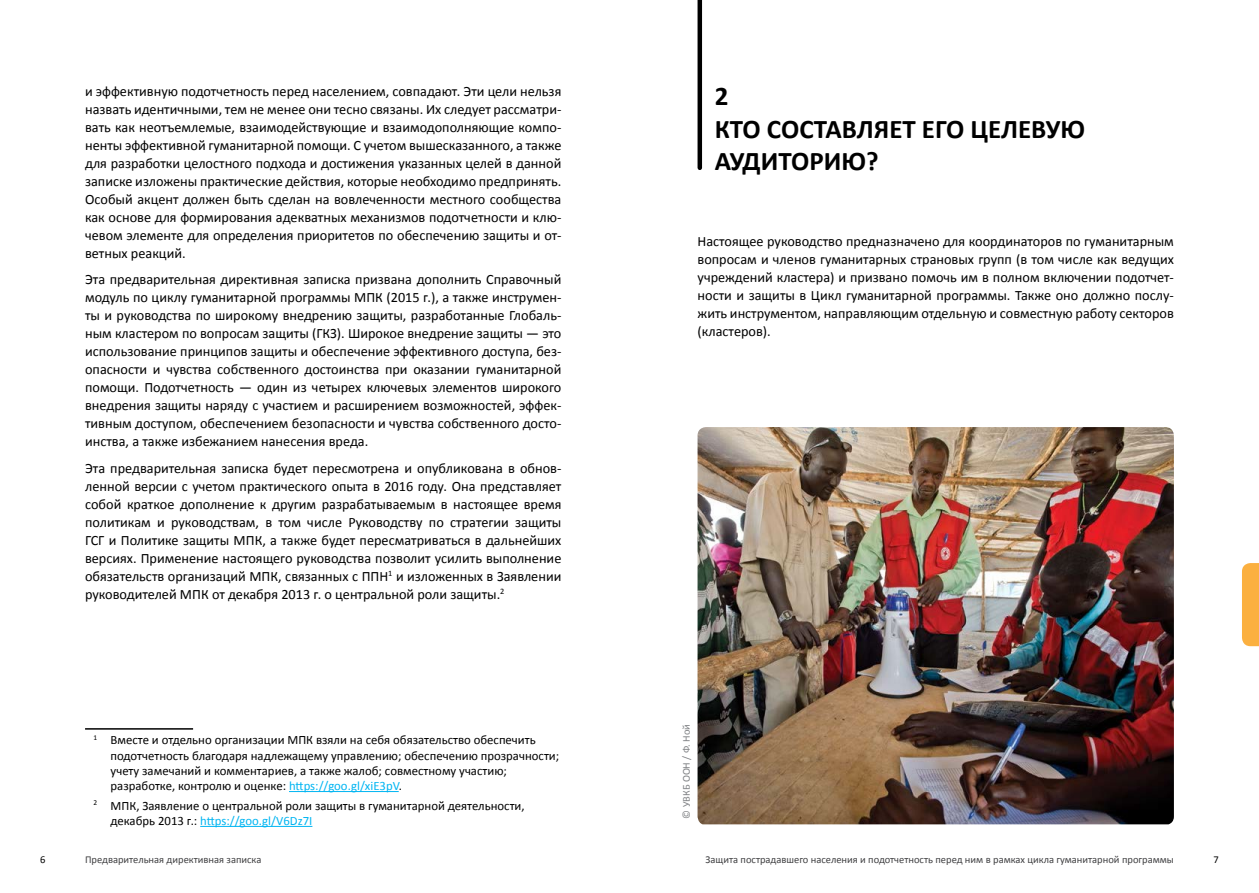
<style>
.page{position:relative;width:1259px;height:893px;background:#fff}
.page>*{position:absolute;margin:0;border:0;box-sizing:border-box;transform-origin:0 0}
.t1{font:700 27px/32.4px "Calibri";color:#000}
.t2{font:14.25px/18px "Calibri";color:#000;text-align:justify}
.t3{font:12.75px/15.3px "Calibri";color:#000}
.t4{font:10.5px "Calibri";color:#404042}
.t5{font:10.5px "Calibri";color:#808285}
.t6{font:10.5px "Calibri";color:#000}
.s1{color:#00b5f2}
</style>
<div class="page">
<img style="left:697px;top:427px;width:477px;height:397px">
<svg style="left:1242px;top:563px;width:17px;height:83px"></svg>
<hr style="left:85px;top:728px;width:108px;height:2px;background:#000">
<hr style="left:289px;top:791px;width:110px;height:1px;background:#00b5f2">
<hr style="left:200px;top:826px;width:112px;height:1px;background:#00b5f2">
<div style="left:697px;top:0;width:5px;height:168px;background:#000"></div>
<p class="t2" style="left:85px;top:82px;width:478px">и эффективную подотчетность перед населением, совпадают. Эти цели нельзя назвать идентичными, тем не менее они тесно связаны. Их следует рассматри&shy;вать как неотъемлемые, взаимодействующие и взаимодополняющие компо&shy;ненты эффективной гуманитарной помощи. С учетом вышесказанного, а также для разработки целостного подхода и достижения указанных целей в данной записке изложены практические действия, которые необходимо предпринять.<br>Особый акцент должен быть сделан на вовлеченности местного сообщества как основе для формирования адекватных механизмов подотчетности и клю&shy;чевом элементе для определения приоритетов по обеспечению защиты и от&shy;ветных реакций.</p>
<p class="t2" style="left:85px;top:270px;width:478px">Эта предварительная директивная записка призвана дополнить Справочный модуль по циклу гуманитарной программы МПК (2015 г.), а также инструмен&shy;ты и руководства по широкому внедрению защиты, разработанные Глобаль&shy;ным кластером по вопросам защиты (ГКЗ). Широкое внедрение защиты — это использование принципов защиты и обеспечение эффективного доступа, без&shy;опасности и чувства собственного достоинства при оказании гуманитарной помощи. Подотчетность — один из четырех ключевых элементов широкого внедрения защиты наряду с участием и расширением возможностей, эффек&shy;тивным доступом, обеспечением безопасности и чувства собственного досто&shy;инства, а также избежанием нанесения вреда.</p>
<p class="t2" style="left:85px;top:459px;width:478px">Эта предварительная записка будет пересмотрена и опубликована в обнов&shy;ленной версии с учетом практического опыта в 2016 году. Она представляет собой краткое дополнение к другим разрабатываемым в настоящее время политикам и руководствам, в том числе Руководству по стратегии защиты ГСГ и Политике защиты МПК, а также будет пересматриваться в дальнейших версиях. Применение настоящего руководства позволит усилить выполнение обязательств организаций МПК, связанных с ППН<sup>1</sup> и изложенных в Заявлении руководителей МПК от декабря 2013 г. о центральной роли защиты.<sup>2</sup></p>
<p class="t3" style="left:111px;top:732px;width:450px;text-indent:-17px"><sup>1</sup> Вместе и отдельно организации МПК взяли на себя обязательство обеспечить подотчетность благодаря надлежащему управлению; обеспечению прозрачности; учету замечаний и комментариев, а также жалоб; совместному участию; разработке, контролю и оценке: <span class="s1">https://goo.gl/xiE3pV</span>.</p>
<p class="t3" style="left:111px;top:797px;width:415px;text-indent:-17px"><sup>2</sup> МПК, Заявление о центральной роли защиты в гуманитарной деятельности, декабрь 2013 г.: <span class="s1">https://goo.gl/V6Dz7I</span></p>
<h1 class="t1" style="left:715px;top:79px;width:372px">2<br>КТО СОСТАВЛЯЕТ ЕГО ЦЕЛЕВУЮ<br>АУДИТОРИЮ?</h1>
<p class="t2" style="left:697px;top:232px;width:478px">Настоящее руководство предназначено для координаторов по гуманитарным вопросам и членов гуманитарных страновых групп (в том числе как ведущих учреждений кластера) и призвано помочь им в полном включении подотчет&shy;ности и защиты в Цикл гуманитарной программы. Также оно должно послу&shy;жить инструментом, направляющим отдельную и совместную работу секторов (кластеров).</p>
<p class="t5" style="left:679px;top:818px;width:96px;rotate:-90deg">© УВКБ ООН / Ф. Ной</p>
<p class="t6" style="left:40px;top:852px;width:7px">6</p>
<p class="t4" style="left:85px;top:852px;width:178px">Предварительная директивная записка</p>
<p class="t4" style="left:705px;top:852px;width:470px">Защита пострадавшего населения и подотчетность перед ним в рамках цикла гуманитарной программы</p>
<p class="t6" style="left:1213px;top:852px;width:7px">7</p>
</div>
